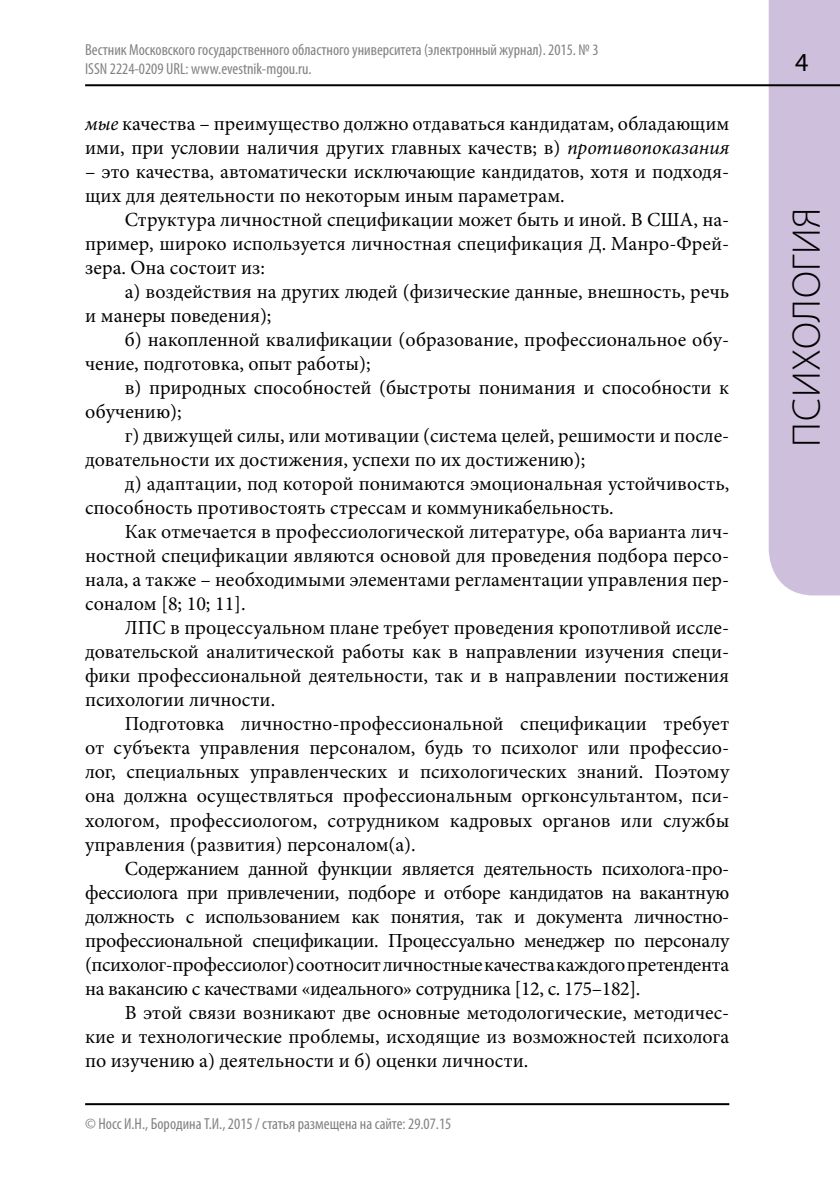
<style>
.page{position:relative;width:840px;height:1191px;background:#fff}
.page>*{position:absolute;margin:0;border:0;box-sizing:border-box;transform-origin:0 0}
.t1{font:300 40px "Myriad Pro";letter-spacing:.02em;color:#000}
.t2{font:20px/24px "Minion Pro";color:#000}
.t3{font:condensed 16px/19.2px "Myriad Pro";color:#808284}
.s1{font-style:italic}
</style>
<div class="page">
<div style="left:768px;top:0;width:71px;height:595px;background:#cec0dd"></div>
<hr style="left:85px;top:84px;width:754px;height:2px;background:#000">
<hr style="left:85px;top:1103px;width:644px;height:2px;background:#000">
<svg style="left:795px;top:54px;width:12px;height:17px"></svg>
<p class="t3" style="left:85px;top:39px;width:514px">Вестник Московского государственного областного университета (электронный журнал). 2015. № 3<br>ISSN 2224-0209 URL: www.evestnik-mgou.ru.</p>
<p class="t2" style="left:85px;top:112px;width:645px"><span class="s1">мые</span> качества – преимущество должно отдаваться кандидатам, обладающим ими, при условии наличия других главных качеств; в) <span class="s1">противопоказания</span></p>
<p class="t2" style="left:85px;top:160px;width:645px">– это качества, автоматически исключающие кандидатов, хотя и подходя&shy;щих для деятельности по некоторым иным параметрам.</p>
<p class="t2" style="left:85px;top:208px;width:645px;text-align:justify;text-indent:40px">Структура личностной спецификации может быть и иной. В США, на&shy;пример, широко используется личностная спецификация Д. Манро-Фрей&shy;зера. Она состоит из:</p>
<p class="t2" style="left:85px;top:280px;width:645px;text-indent:40px">а) воздействия на других людей (физические данные, внешность, речь и манеры поведения);</p>
<p class="t2" style="left:85px;top:328px;width:645px;text-indent:40px">б) накопленной квалификации (образование, профессиональное обу&shy;чение, подготовка, опыт работы);</p>
<p class="t2" style="left:85px;top:376px;width:645px;text-indent:40px">в) природных способностей (быстроты понимания и способности к обучению);</p>
<p class="t2" style="left:85px;top:424px;width:645px;text-indent:40px">г) движущей силы, или мотивации (система целей, решимости и после&shy;довательности их достижения, успехи по их достижению);</p>
<p class="t2" style="left:85px;top:472px;width:645px;text-indent:40px">д) адаптации, под которой понимаются эмоциональная устойчивость, способность противостоять стрессам и коммуникабельность.</p>
<p class="t2" style="left:85px;top:520px;width:645px;text-align:justify;text-indent:40px">Как отмечается в профессиологической литературе, оба варианта лич&shy;ностной спецификации являются основой для проведения подбора персо&shy;нала, а также – необходимыми элементами регламентации управления пер&shy;соналом [8; 10; 11].</p>
<p class="t2" style="left:85px;top:616px;width:645px;text-align:justify;text-indent:40px">ЛПС в процессуальном плане требует проведения кропотливой иссле&shy;довательской аналитической работы как в направлении изучения специ&shy;фики профессиональной деятельности, так и в направлении постижения психологии личности.</p>
<p class="t2" style="left:85px;top:712px;width:645px;text-align:justify;text-indent:40px">Подготовка личностно-профессиональной спецификации требует от субъекта управления персоналом, будь то психолог или профессио&shy;лог, специальных управленческих и психологических знаний. Поэтому она должна осуществляться профессиональным оргконсультантом, пси&shy;хологом, профессиологом, сотрудником кадровых органов или службы управления (развития) персоналом(а).</p>
<p class="t2" style="left:85px;top:856px;width:645px;text-align:justify;text-indent:40px">Содержанием данной функции является деятельность психолога-про&shy;фессиолога при привлечении, подборе и отборе кандидатов на вакантную должность с использованием как понятия, так и документа личностно&shy;профессиональной спецификации. Процессуально менеджер по персоналу (психолог-профессиолог) соотносит личностные качества каждого претендента на вакансию с качествами «идеального» сотрудника [12, с. 175–182].</p>
<p class="t2" style="left:85px;top:1000px;width:645px;text-align:justify;text-indent:40px">В этой связи возникают две основные методологические, методичес&shy;кие и технологические проблемы, исходящие из возможностей психолога по изучению а) деятельности и б) оценки личности.</p>
<p class="t3" style="left:85px;top:1114px;width:367px">© Носс И.Н., Бородина Т.И., 2015 / статья размещена на сайте: 29.07.15</p>
<h1 class="t1" style="left:782px;top:446px;width:241px;rotate:-90deg">психология</h1>
</div>
